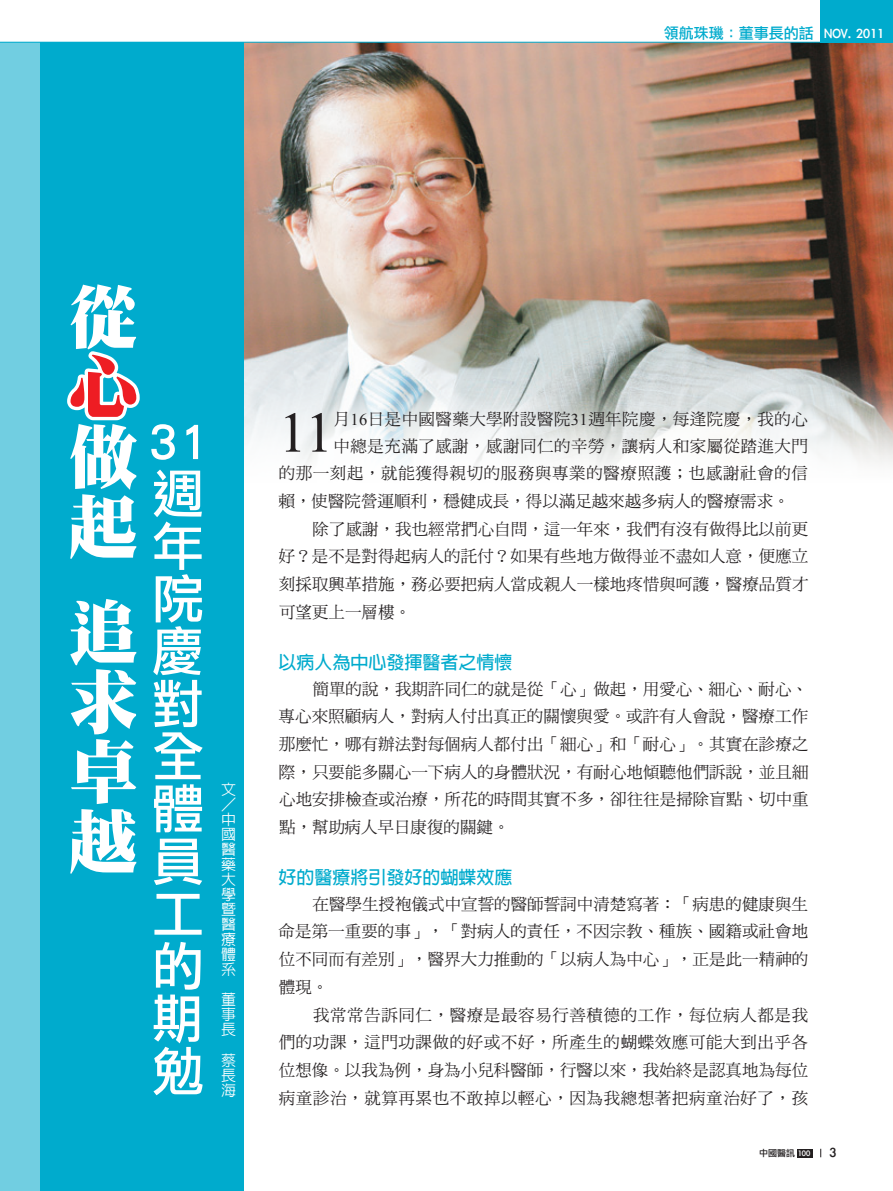
<style>
.page{position:relative;width:893px;height:1191px;background:#fff}
.page>*{position:absolute;margin:0;border:0;box-sizing:border-box;transform-origin:0 0}
.t1{font:69.9px/69.9px "DF Ming Std W12";color:#fff}
.t2{font:69.9px "DF Ming Std W12";color:#ee1d23}
.t3{font:57.15px "Times New Roman";color:#231f20}
.t4{font:52.5px/52.5px "DF Li Hei Std W5";color:#fff}
.t5{font:700 18px "Lin Gothic";color:#00abcd}
.t6{font:16.5px/27.8px "DF Ming Std W5";letter-spacing:.005em;color:#231f20;text-align:justify}
.t7{font:16.5px "DF Ming Std W5";letter-spacing:.035em;color:#231f20}
.t8{font:16.5px "DF Ming Std W5";letter-spacing:.025em;color:#231f20}
.t9{font:16.5px "DF Ming Std W5";letter-spacing:.03em;color:#231f20}
.t10{font:500 15px/15px "Lin Gothic";color:#fff;text-align:justify}
.t11{font:15px "Li Gothic Med";color:#00abcd}
.t12{font:15px "Li Gothic Med";color:#231f20}
.t13{font:9px "Li Gothic Med";color:#231f20}
.s1{color:#fff}
.s2{font-family:"Times New Roman"}
</style>
<div class="page">
<img style="left:244px;top:43px;width:649px;height:424px">
<div style="left:0;top:42px;width:78px;height:1149px;background:#71cee1"></div>
<div style="left:40px;top:42px;width:204px;height:1149px;background:#00abcd"></div>
<div style="left:821px;top:0;width:72px;height:43px;background:#00abcd"></div>
<div style="left:797px;top:1148px;width:15px;height:9px;background:#231f20"></div>
<hr style="left:0;top:42px;width:824px;height:1px;background:#00abcd">
<svg style="left:67px;top:351px;width:73px;height:70px"></svg>
<p class="t11" style="left:664px;top:26px;width:222px">領航珠璣：董事長的話 <span class="s1">NOV. 2011</span></p>
<h1 class="t1" style="left:68px;top:281px;width:69px">從</h1>
<h1 class="t2" style="left:68px;top:349px;width:69px">心</h1>
<h1 class="t1" style="left:68px;top:421px;width:70px">做起</h1>
<h1 class="t1" style="left:68px;top:596px;width:69px;text-align:justify">追求卓越</h1>
<h3 class="t4" style="left:148px;top:414px;width:61px">31週年院慶對全體員工的期勉</h3>
<p class="t10" style="left:221px;top:774px;width:16px;line-height:30px">文中</p>
<p class="t10" style="left:221px;top:827px;width:16px">國醫藥大學暨醫療體系</p>
<p class="t10" style="left:221px;top:992px;width:16px">董事長</p>
<p class="t10" style="left:221px;top:1052px;width:16px">蔡長海</p>
<h2 class="t3" style="left:279px;top:394px;width:57px">11</h2>
<p class="t8" style="left:333px;top:410px;width:476px">月<span class="s2">16</span>日是中國醫藥大學附設醫院<span class="s2">31</span>週年院慶，每逢院慶，我的心</p>
<p class="t9" style="left:334px;top:437px;width:476px">中總是充滿了感謝，感謝同仁的辛勞，讓病人和家屬從踏進大門</p>
<p class="t7" style="left:279px;top:464px;width:531px">的那一刻起，就能獲得親切的服務與專業的醫療照護；也感謝社會的信</p>
<p class="t6" style="left:279px;top:487px;width:513px">賴，使醫院營運順利，穩健成長，得以滿足越來越多病人的醫療需求。</p>
<p class="t6" style="left:313px;top:514px;width:497px">除了感謝，我也經常捫心自問，這一年來，我們有沒有做得比以前更</p>
<p class="t6" style="left:279px;top:542px;width:531px">好？是不是對得起病人的託付？如果有些地方做得並不盡如人意，便應立</p>
<p class="t6" style="left:279px;top:570px;width:531px">刻採取興革措施，務必要把病人當成親人一樣地疼惜與呵護，醫療品質才</p>
<p class="t6" style="left:279px;top:598px;width:133px">可望更上一層樓。</p>
<p class="t5" style="left:279px;top:652px;width:236px">以病人為中心發揮醫者之情懷</p>
<p class="t6" style="left:279px;top:674px;width:532px;text-indent:34px">簡單的說，我期許同仁的就是從「心」做起，用愛心、細心、耐心、專心來照顧病人，對病人付出真正的關懷與愛。或許有人會說，醫療工作那麼忙，哪有辦法對每個病人都付出「細心」和「耐心」。其實在診療之際，只要能多關心一下病人的身體狀況，有耐心地傾聽他們訴說，並且細心地安排檢查或治療，所花的時間其實不多，卻往往是掃除盲點、切中重點，幫助病人早日康復的關鍵。</p>
<p class="t5" style="left:279px;top:868px;width:236px">好的醫療將引發好的蝴蝶效應</p>
<p class="t6" style="left:279px;top:889px;width:531px;text-indent:34px">在醫學生授袍儀式中宣誓的醫師誓詞中清楚寫著：「病患的健康與生命是第一重要的事」，「對病人的責任，不因宗教、種族、國籍或社會地位不同而有差別」，醫界大力推動的「以病人為中心」，正是此一精神的體現。</p>
<p class="t6" style="left:279px;top:1000px;width:531px;text-indent:34px">我常常告訴同仁，醫療是最容易行善積德的工作，每位病人都是我們的功課，這門功課做的好或不好，所產生的蝴蝶效應可能大到出乎各位想像。以我為例，身為小兒科醫師，行醫以來，我始終是認真地為每位病童診治，就算再累也不敢掉以輕心，因為我總想著把病童治好了，孩</p>
<p class="t13" style="left:759px;top:1148px;width:53px">中國醫訊 <span class="s1">100</span></p>
<p class="t12" style="left:829px;top:1144px;width:8px">3</p>
</div>
